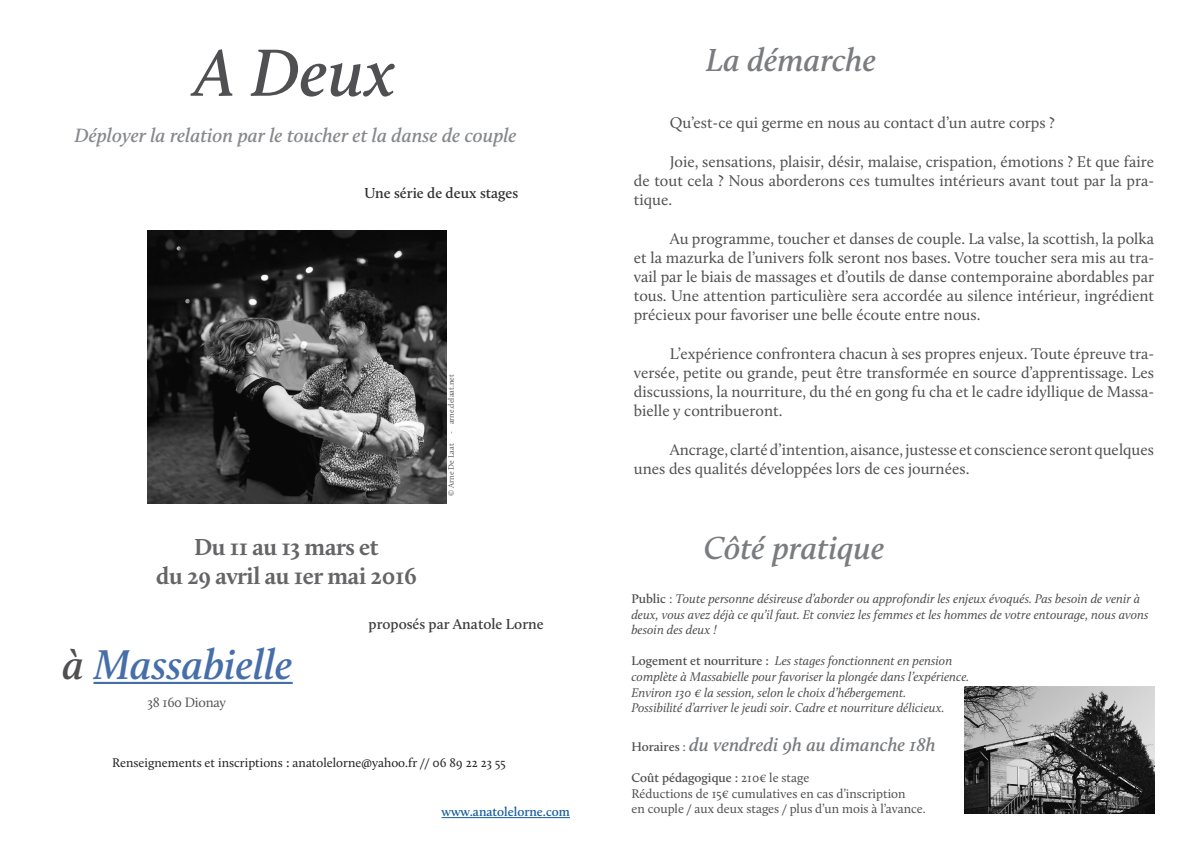
<style>
.page{position:relative;width:1191px;height:842px;background:#fff}
.page>*{position:absolute;margin:0;border:0;box-sizing:border-box;transform-origin:0 0}
.t1{font:italic 600 69px "Calluna";color:#505052}
.t2{font:italic 600 43px "Calluna";color:#466ea9}
.t3{font:italic 600 33px "Calluna";color:#7a7c7f}
.t4{font:700 24px "Calluna";letter-spacing:-.02em;color:#656568}
.t5{font:italic 600 20px "Calluna";color:#87898c}
.t6{font:italic 600 19px "Calluna";color:#787a7d}
.t7{font:16px/19.2px "Calluna";color:#4e4f50;text-align:justify}
.t8{font:600 15px "Calluna";color:#3e3e3f}
.t9{font:600 15px "Calluna";color:#312f30}
.t10{font:14px "Calluna";letter-spacing:-.02em;color:#545557}
.t11{font:italic 13px/15.6px "Calluna";color:#4e4f50}
.t12{font:13px "Calluna";color:#4e4f50}
.t13{font:13px "Calluna";color:#231f20}
.t14{font:600 13px "Calluna";color:#4e4f50}
.t15{font:600 13px "Calluna";color:#175d9e}
.t16{font:8px "Calluna";color:#57585a}
.s1{color:#505052}
.s2{font-weight:600}
.s3{font-weight:600;font-style:normal}
.s4{font-style:normal}
.s5{font-style:normal;font-size:13px;color:#4e4f50}
.s6{font-weight:400;font-style:normal;font-size:13px;color:#4e4f50}
.s7{font-weight:400}
</style>
<div class="page">
<img style="left:147px;top:231px;width:299px;height:272px">
<img style="left:964px;top:687px;width:190px;height:127px">
<hr style="left:93px;top:682px;width:200px;height:2px;background:#466ea9">
<hr style="left:441px;top:817px;width:129px;height:1px;background:#175d9e">
<p class="t1" style="left:195px;top:30px;width:203px">A Deux</p>
<p class="t5" style="left:75px;top:123px;width:444px">Déployer la relation par le toucher et la danse de couple</p>
<p class="t9" style="left:364px;top:184px;width:155px">Une série de deux stages</p>
<p class="t4" style="left:194px;top:532px;width:186px">Du 11 au 13 mars et</p>
<p class="t4" style="left:156px;top:561px;width:262px">du 29 avril au 1er mai 2016</p>
<p class="t16" style="left:446px;top:495px;width:123px;rotate:-90deg">© Arne De Laat - arne.delaat.net</p>
<p class="t2" style="left:62px;top:638px;width:232px"><span class="s1">à</span> Massabielle</p>
<p class="t10" style="left:147px;top:693px;width:80px">38 160 Dionay</p>
<p class="t8" style="left:369px;top:615px;width:177px">proposés par Anatole Lorne</p>
<p class="t13" style="left:112px;top:754px;width:395px">Renseignements et inscriptions <span class="s2">:</span> anatolelorne@yahoo.fr // 06 89 22 23 55</p>
<p class="t15" style="left:441px;top:804px;width:130px">www.anatolelorne.com</p>
<p class="t3" style="left:706px;top:40px;width:172px">La démarche</p>
<p class="t7" style="left:670px;top:113px;width:386px">Qu’est-ce qui germe en nous au contact d’un autre corps ?</p>
<p class="t7" style="left:634px;top:152px;width:522px;text-indent:36px">Joie, sensations, plaisir, désir, malaise, crispation, émotions ? Et que faire de tout cela ? Nous aborderons ces tumultes intérieurs avant tout par la pra&shy;tique.</p>
<p class="t7" style="left:634px;top:229px;width:522px;text-indent:36px">Au programme, toucher et danses de couple. La valse, la scottish, la polka et la mazurka de l’univers folk seront nos bases. Votre toucher sera mis au tra&shy;vail par le biais de massages et d’outils de danse contemporaine abordables par tous. Une attention particulière sera accordée au silence intérieur, ingrédient précieux pour favoriser une belle écoute entre nous.</p>
<p class="t7" style="left:634px;top:344px;width:522px;text-indent:36px">L’expérience confrontera chacun à ses propres enjeux. Toute épreuve tra&shy;versée, petite ou grande, peut être transformée en source d’apprentissage. Les discussions, la nourriture, du thé en gong fu cha et le cadre idyllique de Massa&shy;bielle y contribueront.</p>
<p class="t7" style="left:634px;top:440px;width:522px;text-indent:36px">Ancrage, clarté d’intention, aisance, justesse et conscience seront quelques unes des qualités développées lors de ces journées.</p>
<p class="t3" style="left:703px;top:527px;width:182px">Côté pratique</p>
<p class="t11" style="left:631px;top:591px;width:518px"><span class="s3">Public</span> <span class="s4">:</span> Toute personne désireuse d’aborder ou approfondir les enjeux évoqués. Pas besoin de venir à deux, vous avez déjà ce qu’il faut. Et conviez les femmes et les hommes de votre entourage, nous avons besoin des deux !</p>
<p class="t11" style="left:631px;top:653px;width:322px"><span class="s3">Logement et nourriture :</span> Les stages fonctionnent en pension</p>
<p class="t11" style="left:631px;top:669px;width:339px">complète à Massabielle pour favoriser la plongée dans l’expérience.</p>
<p class="t11" style="left:631px;top:684px;width:276px">Environ 130 € la session, selon le choix d’hébergement.</p>
<p class="t11" style="left:631px;top:700px;width:314px">Possibilité d’arriver le jeudi soir<span class="s4">.</span> Cadre et nourriture délicieux.</p>
<p class="t6" style="left:631px;top:733px;width:306px"><span class="s5">Horaires</span> <span class="s6">:</span> du vendredi 9h au dimanche 18h</p>
<p class="t14" style="left:631px;top:770px;width:179px">Coût pédagogique : <span class="s7">210€ le stage</span></p>
<p class="t12" style="left:631px;top:785px;width:276px">Réductions de 15€ cumulatives en cas d’inscription</p>
<p class="t12" style="left:631px;top:801px;width:296px">en couple / aux deux stages / plus d’un mois à l’avance.</p>
</div>
